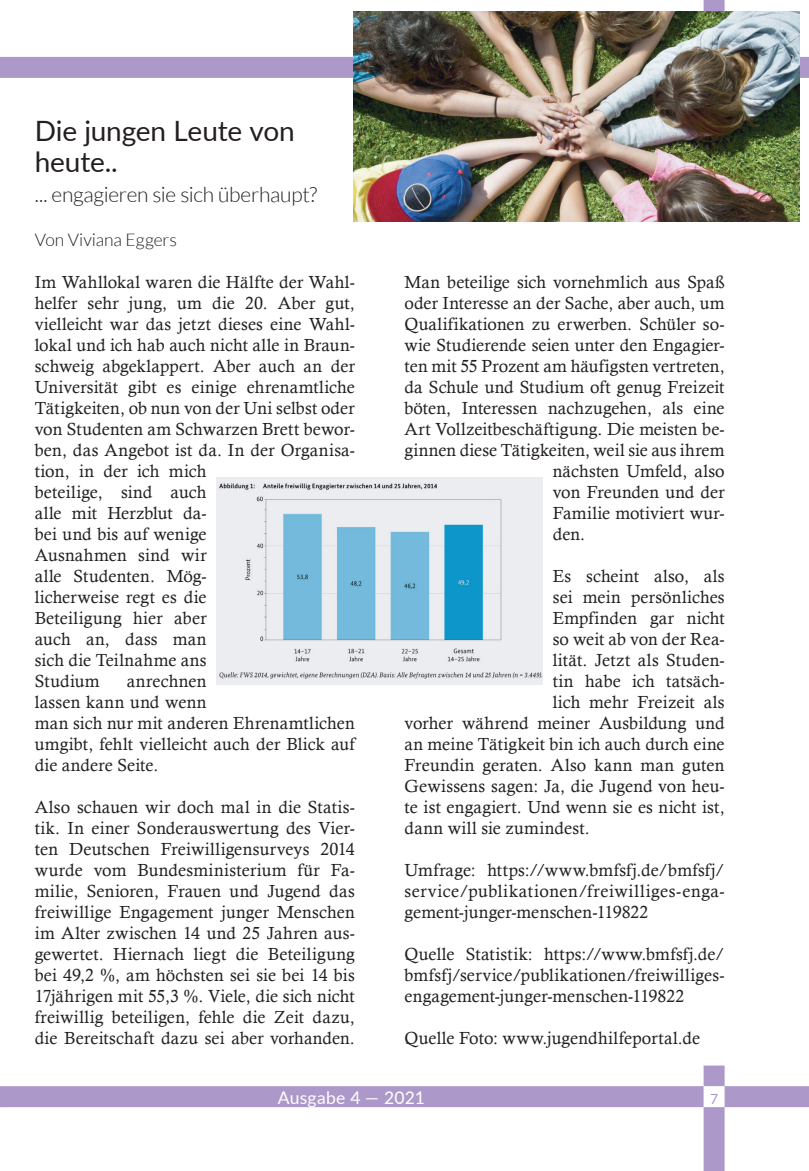
<style>
.page{position:relative;width:809px;height:1171px;background:#fff}
.page>*{position:absolute;margin:0;border:0;box-sizing:border-box;transform-origin:0 0}
.t1{font:28px/31.5px "Lato";letter-spacing:-.005em;color:#231f20}
.t2{font:300 21px "Lato";letter-spacing:-.015em;color:#231f20}
.t3{font:17.5px/21px "Calisto";letter-spacing:.01em;color:#231f20;text-align:justify}
.t4{font:300 17.5px "Lato";color:#231f20}
.t5{font:17.5px "Lato";letter-spacing:.015em;color:#fff}
.t6{font:14px "Lato";color:#ac99c9}
</style>
<div class="page">
<svg style="left:0;top:0;width:809px;height:99px"></svg>
<svg style="left:0;top:1065px;width:809px;height:106px"></svg>
<img style="left:216px;top:477px;width:327px;height:207px">
<img style="left:353px;top:11px;width:446px;height:210px">
<h1 class="t1" style="left:35px;top:114px;width:261px">Die jungen Leute von heute..</h1>
<p class="t2" style="left:35px;top:183px;width:284px">... engagieren sie sich überhaupt?</p>
<p class="t4" style="left:35px;top:230px;width:144px">Von Viviana Eggers</p>
<p class="t3" style="left:35px;top:271px;width:321px;text-align:left">Im Wahllokal waren die Hälfte der Wahl&shy;helfer sehr jung, um die 20. Aber gut, vielleicht war das jetzt dieses eine Wahl&shy;lokal und ich hab auch nicht alle in Braun&shy;schweig abgeklappert. Aber auch an der<br>Universität gibt es einige ehrenamtliche<br>Tätigkeiten, ob nun von der Uni selbst oder von Studenten am Schwarzen Brett bewor&shy;ben, das Angebot ist da. In der Organisa&shy;tion, in der ich mich<br>beteilige, sind auch<br>alle mit Herzblut da-<br>bei und bis auf wenige<br>Ausnahmen sind wir<br>alle Studenten. Mög-<br>licherweise regt es die<br>Beteiligung hier aber<br>auch an, dass man<br>sich die Teilnahme ans<br>Studium</p>
<p class="t3" style="left:35px;top:670px;width:321px;text-align:left;text-indent:92px">anrechnen<br>lassen kann und wenn<br>man sich nur mit anderen Ehrenamtlichen umgibt, fehlt vielleicht auch der Blick auf die andere Seite.</p>
<p class="t3" style="left:35px;top:796px;width:322px">Also schauen wir doch mal in die Statis&shy;tik. In einer Sonderauswertung des Vier&shy;ten Deutschen Freiwilligensurveys 2014 wurde vom Bundesministerium für Fa&shy;milie, Senioren, Frauen und Jugend das freiwillige Engagement junger Menschen im Alter zwischen 14 und 25 Jahren aus&shy;gewertet. Hiernach liegt die Beteiligung bei 49,2 %, am höchsten sei sie bei 14 bis 17jährigen mit 55,3 %. Viele, die sich nicht freiwillig beteiligen, fehle die Zeit dazu, die Bereitschaft dazu sei aber vorhanden.</p>
<p class="t3" style="left:404px;top:271px;width:322px">Man beteilige sich vornehmlich aus Spaß</p>
<p class="t3" style="left:404px;top:292px;width:321px">oder Interesse an der Sache, aber auch, um</p>
<p class="t3" style="left:404px;top:313px;width:321px">Qualifikationen zu erwerben. Schüler so-</p>
<p class="t3" style="left:404px;top:334px;width:321px">wie Studierende seien unter den Engagier-</p>
<p class="t3" style="left:404px;top:355px;width:321px">ten mit 55 Prozent am häufigsten vertreten,</p>
<p class="t3" style="left:404px;top:376px;width:321px">da Schule und Studium oft genug Freizeit</p>
<p class="t3" style="left:404px;top:397px;width:321px">böten, Interessen nachzugehen, als eine</p>
<p class="t3" style="left:404px;top:418px;width:321px">Art Vollzeitbeschäftigung. Die meisten be-</p>
<p class="t3" style="left:404px;top:439px;width:321px">ginnen diese Tätigkeiten, weil sie aus ihrem</p>
<p class="t3" style="left:552px;top:460px;width:173px">nächsten Umfeld, also</p>
<p class="t3" style="left:552px;top:481px;width:173px">von Freunden und der</p>
<p class="t3" style="left:552px;top:502px;width:173px">Familie motiviert wur-</p>
<p class="t3" style="left:552px;top:523px;width:34px">den.</p>
<p class="t3" style="left:552px;top:565px;width:173px">Es scheint also, als</p>
<p class="t3" style="left:552px;top:586px;width:173px">sei mein persönliches</p>
<p class="t3" style="left:552px;top:607px;width:173px">Empfinden gar nicht</p>
<p class="t3" style="left:552px;top:628px;width:173px">so weit ab von der Rea-</p>
<p class="t3" style="left:552px;top:649px;width:173px">lität. Jetzt als Studen-</p>
<p class="t3" style="left:552px;top:670px;width:173px">tin habe ich tatsäch-</p>
<p class="t3" style="left:552px;top:691px;width:173px">lich mehr Freizeit als</p>
<p class="t3" style="left:404px;top:712px;width:321px">vorher während meiner Ausbildung und</p>
<p class="t3" style="left:404px;top:733px;width:321px">an meine Tätigkeit bin ich auch durch eine</p>
<p class="t3" style="left:404px;top:754px;width:321px">Freundin geraten. Also kann man guten</p>
<p class="t3" style="left:404px;top:775px;width:321px">Gewissens sagen: Ja, die Jugend von heu-</p>
<p class="t3" style="left:404px;top:796px;width:321px">te ist engagiert. Und wenn sie es nicht ist,</p>
<p class="t3" style="left:404px;top:817px;width:187px">dann will sie zumindest.</p>
<p class="t3" style="left:404px;top:859px;width:321px">Umfrage: https://www.bmfsfj.de/bmfsfj/ service/publikationen/freiwilliges-enga&shy;gement-junger-menschen-119822</p>
<p class="t3" style="left:404px;top:943px;width:321px">Quelle Statistik: https://www.bmfsfj.de/ bmfsfj/service/publikationen/freiwilliges&shy;engagement-junger-menschen-119822</p>
<p class="t3" style="left:404px;top:1027px;width:297px">Quelle Foto: www.jugendhilfeportal.de</p>
<p class="t5" style="left:278px;top:1085px;width:149px">Ausgabe 4 — 2021</p>
<p class="t6" style="left:710px;top:1088px;width:10px">7</p>
</div>
